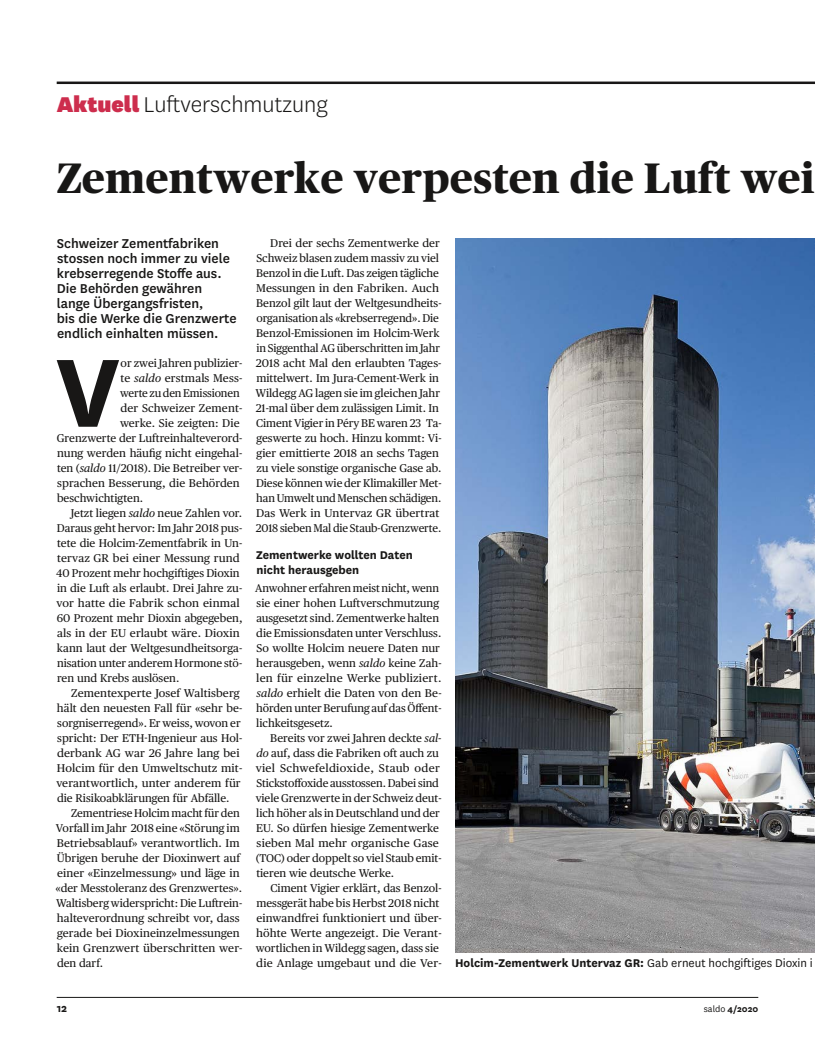
<style>
.page{position:relative;width:815px;height:1053px;background:#fff}
.page>*{position:absolute;margin:0;border:0;box-sizing:border-box;transform-origin:0 0}
.t1{font:700 113.12px "National";color:#181716}
.t2{font:800 42.5px "Publico Headline";letter-spacing:.015em;color:#181716}
.t3{font:300 25px "National";color:#181716}
.t4{font:500 15px/15px "National";color:#181716}
.t5{font:700 13.12px/15px "National";color:#181716}
.t6{font:700 12.5px "National";color:#181716}
.t7{font:11.25px/15px "Publico Text";color:#181716}
.t8{font:700 10px "National";color:#181716}
.s1{font-weight:900;color:#cd2d4d}
.s2{font-style:italic}
.s3{font-family:"Publico Text";font-weight:400;font-size:11.25px}
.s4{font-weight:400}
</style>
<div class="page">
<hr style="left:57px;top:997px;width:701px;height:1px;background:#181716">
<hr style="left:57px;top:81px;width:758px;height:3px;background:#181716">
<img style="left:455px;top:239px;width:360px;height:712px">
<h3 class="t3" style="left:57px;top:88px;width:273px"><span class="s1">Aktuell</span> Luftverschmutzung</h3>
<h2 class="t2" style="left:57px;top:147px;width:759px">Zementwerke verpesten die Luft wei</h2>
<h3 class="t4" style="left:57px;top:235px;width:181px">Schweizer Zementfabriken stossen noch immer zu viele krebserregende Stoffe aus.<br>Die Behörden gewähren lange Übergangsfristen,<br>bis die Werke die Grenzwerte endlich einhalten müssen.</h3>
<h1 class="t1" style="left:56px;top:312px;width:66px">V</h1>
<p class="t7" style="left:121px;top:354px;width:123px">or zwei Jahren publizier-</p>
<p class="t7" style="left:255px;top:234px;width:188px;text-indent:15px">Drei der sechs Zementwerke der Schweiz blasen zudem massiv zu viel Benzol in die Luft. Das zeigen tägliche Messungen in den Fabriken. Auch Benzol gilt laut der Weltgesundheits&shy;organisation als «krebserregend». Die Benzol-Emissionen im Holcim-Werk in Siggenthal AG überschritten im Jahr 2018 acht Mal den erlaubten Tages&shy;mittelwert. Im Jura-Cement-Werk in Wildegg AG lagen sie im gleichen Jahr 21-mal über dem zulässigen Limit. In Ciment Vigier in Péry BE waren 23 Ta&shy;geswerte zu hoch. Hinzu kommt: Vi&shy;gier emittierte 2018 an sechs Tagen zu viele sonstige organische Gase ab.<br>Diese können wie der Klimakiller Met&shy;han Umwelt und Menschen schädigen.<br>Das Werk in Untervaz GR übertrat 2018 sieben Mal die Staub-Grenzwerte.</p>
<p class="t5" style="left:256px;top:547px;width:158px">Zementwerke wollten Daten nicht herausgeben</p>
<p class="t7" style="left:255px;top:579px;width:188px">Anwohner erfahren meist nicht, wenn sie einer hohen Luftverschmutzung ausgesetzt sind. Zementwerke halten die Emissionsdaten unter Verschluss.<br>So wollte Holcim neuere Daten nur herausgeben, wenn <span class="s2">saldo</span> keine Zah&shy;len für einzelne Werke publiziert. <span class="s2">saldo</span> erhielt die Daten von den Be&shy;hörden unter Berufung auf das Öffent&shy;lichkeitsgesetz.</p>
<p class="t7" style="left:256px;top:729px;width:187px;text-indent:15px">Bereits vor zwei Jahren deckte <span class="s2">sal&shy;do</span> auf, dass die Fabriken oft auch zu viel Schwefeldioxide, Staub oder Stickstoffoxide ausstossen. Dabei sind viele Grenzwerte in der Schweiz deut&shy;lich höher als in Deutschland und der EU. So dürfen hiesige Zementwerke sieben Mal mehr organische Gase (TOC) oder doppelt so viel Staub emit&shy;tieren wie deutsche Werke.</p>
<p class="t7" style="left:256px;top:879px;width:187px;text-indent:15px">Ciment Vigier erklärt, das Benzol&shy;messgerät habe bis Herbst 2018 nicht einwandfrei funktioniert und über&shy;höhte Werte angezeigt. Die Verant&shy;wortlichen in Wildegg sagen, dass sie</p>
<p class="t5" style="left:256px;top:954px;width:558px"><span class="s3">die Anlage umgebaut und die Ver-</span> Holcim-Zementwerk Untervaz GR: <span class="s4">Gab erneut hochgiftiges Dioxin i</span></p>
<p class="t7" style="left:121px;top:369px;width:123px">te <span class="s2">saldo</span> erstmals Mess-</p>
<p class="t7" style="left:120px;top:384px;width:121px">werte zu den Emissionen</p>
<p class="t7" style="left:121px;top:399px;width:123px">der Schweizer Zement-</p>
<p class="t7" style="left:120px;top:414px;width:121px">werke. Sie zeigten: Die</p>
<p class="t7" style="left:57px;top:429px;width:187px">Grenzwerte der Luftreinhalteverord-</p>
<p class="t7" style="left:57px;top:444px;width:187px">nung werden häufig nicht eingehal-</p>
<p class="t7" style="left:57px;top:459px;width:187px">ten (<span class="s2">saldo</span> 11/2018). Die Betreiber ver-</p>
<p class="t7" style="left:57px;top:474px;width:184px">sprachen Besserung, die Behörden</p>
<p class="t7" style="left:57px;top:489px;width:88px">beschwichtigten.</p>
<p class="t7" style="left:71px;top:504px;width:173px">Jetzt liegen <span class="s2">saldo</span> neue Zahlen vor.</p>
<p class="t7" style="left:57px;top:519px;width:187px">Daraus geht hervor: Im Jahr 2018 pus-</p>
<p class="t7" style="left:57px;top:534px;width:187px">tete die Holcim-Zementfabrik in Un-</p>
<p class="t7" style="left:57px;top:549px;width:184px">tervaz GR bei einer Messung rund</p>
<p class="t7" style="left:56px;top:564px;width:185px">40 Prozent mehr hochgiftiges Dioxin</p>
<p class="t7" style="left:57px;top:579px;width:187px">in die Luft als erlaubt. Drei Jahre zu-</p>
<p class="t7" style="left:56px;top:594px;width:185px">vor hatte die Fabrik schon einmal</p>
<p class="t7" style="left:57px;top:609px;width:187px">60 Prozent mehr Dioxin abgegeben,</p>
<p class="t7" style="left:57px;top:624px;width:184px">als in der EU erlaubt wäre. Dioxin</p>
<p class="t7" style="left:57px;top:639px;width:187px">kann laut der Weltgesundheitsorga-</p>
<p class="t7" style="left:57px;top:654px;width:187px">nisation unter anderem Hormone stö-</p>
<p class="t7" style="left:57px;top:669px;width:124px">ren und Krebs auslösen.</p>
<p class="t7" style="left:71px;top:684px;width:170px">Zementexperte Josef Waltisberg</p>
<p class="t7" style="left:57px;top:699px;width:187px">hält den neuesten Fall für «sehr be-</p>
<p class="t7" style="left:57px;top:714px;width:185px">sorgniserregend». Er weiss, wovon er</p>
<p class="t7" style="left:57px;top:729px;width:186px">spricht: Der ETH-Ingenieur aus Hol-</p>
<p class="t7" style="left:57px;top:744px;width:184px">derbank AG war 26 Jahre lang bei</p>
<p class="t7" style="left:57px;top:759px;width:186px">Holcim für den Umweltschutz mit-</p>
<p class="t7" style="left:56px;top:774px;width:186px">verantwortlich, unter anderem für</p>
<p class="t7" style="left:57px;top:789px;width:174px">die Risikoabklärungen für Abfälle.</p>
<p class="t7" style="left:71px;top:804px;width:170px">Zementriese Holcim macht für den</p>
<p class="t7" style="left:56px;top:819px;width:185px">Vorfall im Jahr 2018 eine «Störung im</p>
<p class="t7" style="left:57px;top:834px;width:184px">Betriebsablauf» verantwortlich. Im</p>
<p class="t7" style="left:57px;top:849px;width:185px">Übrigen beruhe der Dioxinwert auf</p>
<p class="t7" style="left:57px;top:864px;width:184px">einer «Einzelmessung» und läge in</p>
<p class="t7" style="left:56px;top:879px;width:188px">«der Messtoleranz des Grenzwertes».</p>
<p class="t7" style="left:56px;top:894px;width:188px">Waltisberg widerspricht: Die Luftrein-</p>
<p class="t7" style="left:57px;top:909px;width:184px">halteverordnung schreibt vor, dass</p>
<p class="t7" style="left:57px;top:924px;width:184px">gerade bei Dioxineinzelmessungen</p>
<p class="t7" style="left:57px;top:939px;width:187px">kein Grenzwert überschritten wer-</p>
<p class="t7" style="left:57px;top:954px;width:48px">den darf.</p>
<p class="t6" style="left:57px;top:999px;width:12px">12</p>
<p class="t8" style="left:704px;top:1002px;width:56px"><span class="s4">saldo</span> 4/2020</p>
</div>
